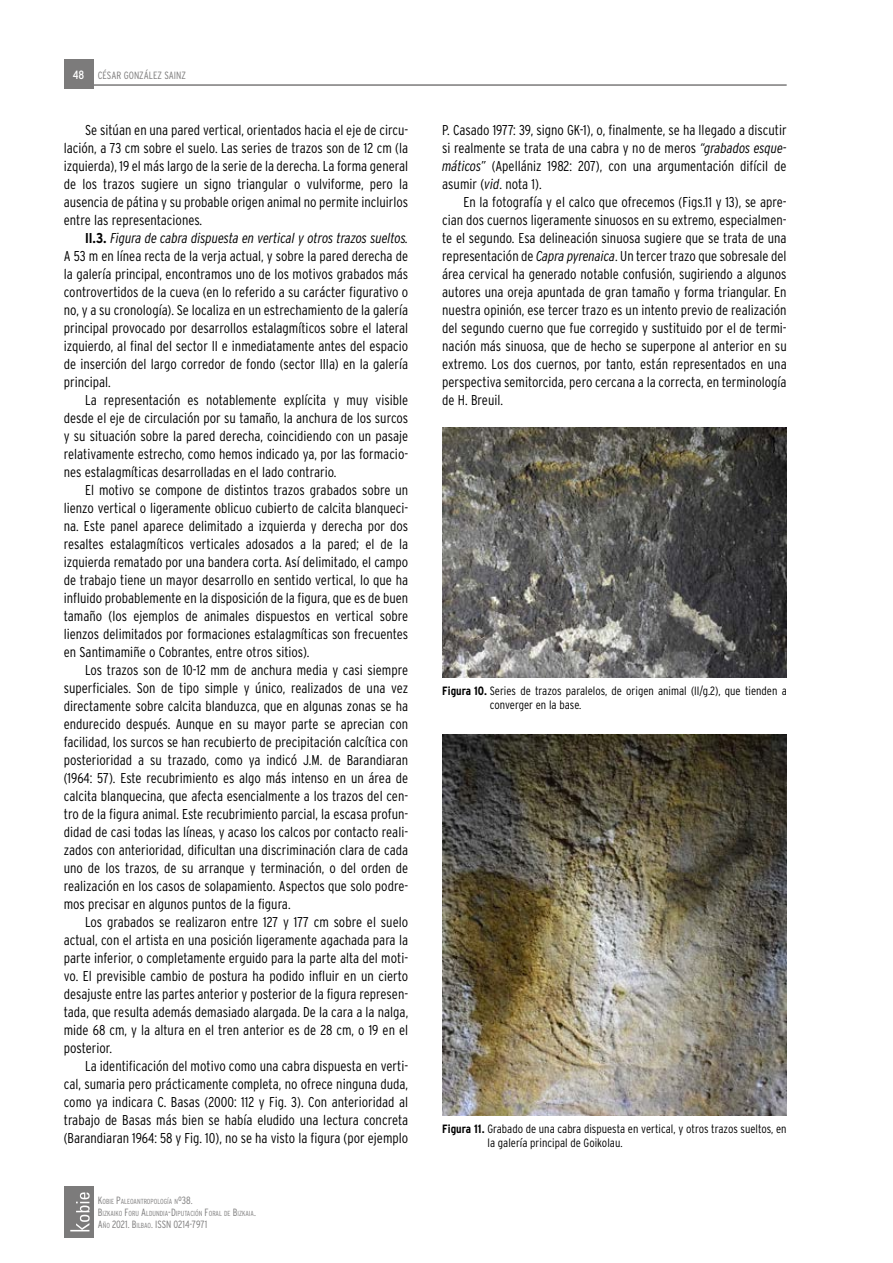
<style>
.page{position:relative;width:893px;height:1263px;background:#fff}
.page>*{position:absolute;margin:0;border:0;box-sizing:border-box;transform-origin:0 0}
.t1{font:300 14.25px/18px "Interstate Condensed";color:#000;text-align:justify}
.t2{font:300 12px/13.5px "Interstate Condensed";color:#000}
.t3{font:300 10.5px "Interstate Condensed";letter-spacing:-.01em;color:#7c7b7b}
.t4{font:300 10.5px "Interstate Condensed";color:#7c7b7b}
.t5{font:300 7.35px/12px "Interstate Condensed";color:#7c7b7b}
.s1{font-weight:400;font-size:12px;color:#fff}
.s2{font-weight:700}
.s3{font-style:italic}
.s4{font-size:10.5px}
.s5{font-size:7.35px}
</style>
<div class="page">
<div style="left:64px;top:60px;width:30px;height:29px;background:#7c7b7b"></div>
<div style="left:64px;top:1186px;width:30px;height:51px;background:#7c7b7b"></div>
<svg style="left:70px;top:1192px;width:20px;height:39px"></svg>
<hr style="left:94px;top:84px;width:693px;height:2px;background:#7c7b7b">
<img style="left:442px;top:427px;width:345px;height:250px">
<img style="left:442px;top:734px;width:345px;height:381px">
<p class="t4" style="left:73px;top:69px;width:114px"><span class="s1">48</span> CÉSAR GONZÁLEZ SAINZ</p>
<p class="t1" style="left:64px;top:121px;width:346px;text-indent:21px">Se sitúan en una pared vertical, orientados hacia el eje de circu&shy;lación, a 73 cm sobre el suelo. Las series de trazos son de 12 cm (la izquierda), 19 el más largo de la serie de la derecha. La forma general de los trazos sugiere un signo triangular o vulviforme, pero la ausencia de pátina y su probable origen animal no permite incluirlos entre las representaciones.</p>
<p class="t1" style="left:64px;top:229px;width:346px;text-indent:21px"><span class="s2">II.3.</span> <span class="s3">Figura de cabra dispuesta en vertical y otros trazos sueltos.<br></span>A 53 m en línea recta de la verja actual, y sobre la pared derecha de la galería principal, encontramos uno de los motivos grabados más controvertidos de la cueva (en lo referido a su carácter figurativo o no, y a su cronología). Se localiza en un estrechamiento de la galería principal provocado por desarrollos estalagmíticos sobre el lateral izquierdo, al final del sector II e inmediatamente antes del espacio de inserción del largo corredor de fondo (sector IIIa) en la galería principal.</p>
<p class="t1" style="left:64px;top:391px;width:346px;text-indent:21px">La representación es notablemente explícita y muy visible desde el eje de circulación por su tamaño, la anchura de los surcos y su situación sobre la pared derecha, coincidiendo con un pasaje relativamente estrecho, como hemos indicado ya, por las formacio&shy;nes estalagmíticas desarrolladas en el lado contrario.</p>
<p class="t1" style="left:64px;top:481px;width:346px;text-indent:21px">El motivo se compone de distintos trazos grabados sobre un lienzo vertical o ligeramente oblicuo cubierto de calcita blanqueci&shy;na. Este panel aparece delimitado a izquierda y derecha por dos resaltes estalagmíticos verticales adosados a la pared; el de la izquierda rematado por una bandera corta. Así delimitado, el campo de trabajo tiene un mayor desarrollo en sentido vertical, lo que ha influido probablemente en la disposición de la figura, que es de buen tamaño (los ejemplos de animales dispuestos en vertical sobre lienzos delimitados por formaciones estalagmíticas son frecuentes en Santimamiñe o Cobrantes, entre otros sitios).</p>
<p class="t1" style="left:64px;top:661px;width:346px;text-indent:21px">Los trazos son de 10-12 mm de anchura media y casi siempre superficiales. Son de tipo simple y único, realizados de una vez directamente sobre calcita blanduzca, que en algunas zonas se ha endurecido después. Aunque en su mayor parte se aprecian con facilidad, los surcos se han recubierto de precipitación calcítica con posterioridad a su trazado, como ya indicó J.M. de Barandiaran (1964: 57). Este recubrimiento es algo más intenso en un área de calcita blanquecina, que afecta esencialmente a los trazos del cen&shy;tro de la figura animal. Este recubrimiento parcial, la escasa profun&shy;didad de casi todas las líneas, y acaso los calcos por contacto reali&shy;zados con anterioridad, dificultan una discriminación clara de cada uno de los trazos, de su arranque y terminación, o del orden de realización en los casos de solapamiento. Aspectos que solo podre&shy;mos precisar en algunos puntos de la figura.</p>
<p class="t1" style="left:64px;top:913px;width:346px;text-indent:21px">Los grabados se realizaron entre 127 y 177 cm sobre el suelo actual, con el artista en una posición ligeramente agachada para la parte inferior, o completamente erguido para la parte alta del moti&shy;vo. El previsible cambio de postura ha podido influir en un cierto desajuste entre las partes anterior y posterior de la figura represen&shy;tada, que resulta además demasiado alargada. De la cara a la nalga, mide 68 cm, y la altura en el tren anterior es de 28 cm, o 19 en el posterior.</p>
<p class="t1" style="left:64px;top:1057px;width:346px;text-indent:21px">La identificación del motivo como una cabra dispuesta en verti&shy;cal, sumaria pero prácticamente completa, no ofrece ninguna duda, como ya indicara C. Basas (2000: 112 y Fig. 3). Con anterioridad al trabajo de Basas más bien se había eludido una lectura concreta (Barandiaran 1964: 58 y Fig. 10), no se ha visto la figura (por ejemplo</p>
<p class="t5" style="left:98px;top:1196px;width:160px"><span class="s4">K</span>OBIE <span class="s4">P</span>ALEOANTROPOLOGÍA N<span class="s4">º38.<br>B</span>IZKAIKO <span class="s4">F</span>ORU <span class="s4">A</span>LDUNDIA<span class="s4">-D</span>IPUTACIÓN <span class="s4">F</span>ORAL DE <span class="s4">B</span>IZKAIA<span class="s4">.</span></p>
<p class="t3" style="left:98px;top:1219px;width:111px">A<span class="s5">ÑO</span> 2021. B <span class="s5">ILBAO</span>. ISSN 0214-7971</p>
<p class="t1" style="left:442px;top:121px;width:346px">P. Casado 1977: 39, signo GK-1), o, finalmente, se ha llegado a discutir si realmente se trata de una cabra y no de meros <span class="s3">“grabados esque&shy;máticos”</span> (Apellániz 1982: 207), con una argumentación difícil de asumir (<span class="s3">vid</span>. nota 1).</p>
<p class="t1" style="left:442px;top:193px;width:346px;text-indent:21px">En la fotografía y el calco que ofrecemos (Figs.11 y 13), se apre&shy;cian dos cuernos ligeramente sinuosos en su extremo, especialmen&shy;te el segundo. Esa delineación sinuosa sugiere que se trata de una representación de <span class="s3">Capra pyrenaica</span>. Un tercer trazo que sobresale del área cervical ha generado notable confusión, sugiriendo a algunos autores una oreja apuntada de gran tamaño y forma triangular. En nuestra opinión, ese tercer trazo es un intento previo de realización del segundo cuerno que fue corregido y sustituido por el de termi&shy;nación más sinuosa, que de hecho se superpone al anterior en su extremo. Los dos cuernos, por tanto, están representados en una perspectiva semitorcida, pero cercana a la correcta, en terminología de H. Breuil.</p>
<p class="t2" style="left:490px;top:684px;width:298px;text-indent:-48px"><span class="s2">Figura 10.</span> Series de trazos paralelos, de origen animal (II/g.2), que tienden a converger en la base.</p>
<p class="t2" style="left:487px;top:1122px;width:301px;text-indent:-45px"><span class="s2">Figura 11.</span> Grabado de una cabra dispuesta en vertical, y otros trazos sueltos, en la galería principal de Goikolau.</p>
</div>
